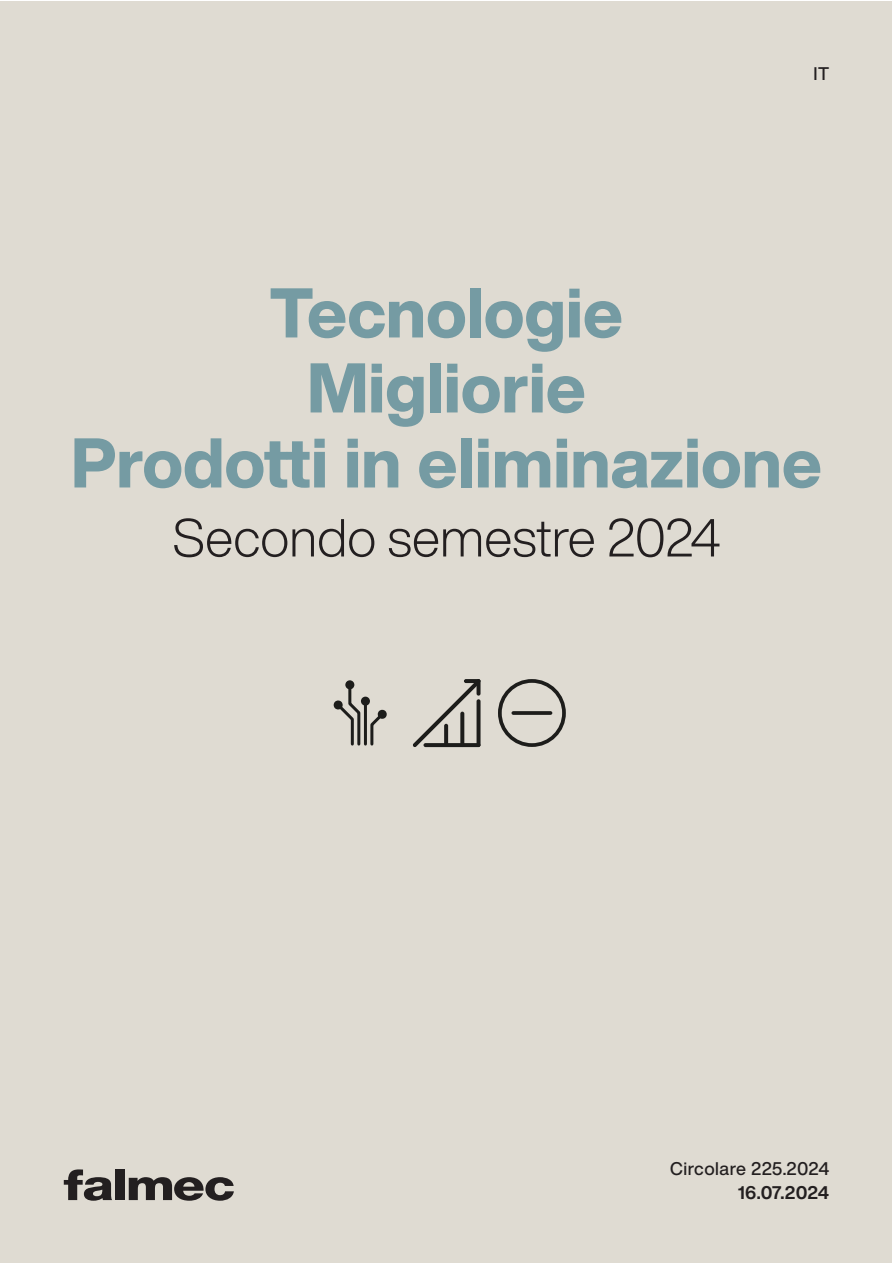
<style>
.page{position:relative;width:893px;height:1263px;background:#fff}
.page>*{position:absolute;margin:0;border:0;box-sizing:border-box;transform-origin:0 0}
.t1{font:800 69px "Helvetica Now Display";color:#759ba3}
.t2{font:300 52.5px "Helvetica Now Display";color:#231f20}
.t3{font:500 18px "Helvetica Now Display";letter-spacing:.025em;color:#231f20}
.t4{font:700 18px "Helvetica Now Display";letter-spacing:.005em;color:#231f20}
</style>
<div class="page">
<div style="left:1px;top:1px;width:891px;height:1261px;background:#dfdbd2"></div>
<svg style="left:64px;top:1169px;width:48px;height:32px"></svg>
<div style="left:115px;top:1169px;width:10px;height:31px;background:#231f20"></div>
<svg style="left:129px;top:1177px;width:105px;height:24px"></svg>
<svg style="left:498px;top:679px;width:68px;height:68px"></svg>
<svg style="left:513px;top:711px;width:37px;height:4px"></svg>
<hr style="left:477px;top:679px;width:3px;height:17px;background:#1d1d1b;border-radius:2px">
<svg style="left:464px;top:679px;width:16px;height:4px"></svg>
<svg style="left:413px;top:680px;width:67px;height:67px"></svg>
<svg style="left:333px;top:683px;width:29px;height:63px"></svg>
<div style="left:345px;top:680px;width:9px;height:9px;background:#1d1d1b;border-radius:50%"></div>
<hr style="left:364px;top:701px;width:3px;height:43px;background:#1d1d1b">
<div style="left:361px;top:697px;width:9px;height:9px;background:#1d1d1b;border-radius:50%"></div>
<svg style="left:370px;top:709px;width:17px;height:37px"></svg>
<p class="t3" style="left:813px;top:61px;width:17px">IT</p>
<p class="t1" style="left:270px;top:265px;width:355px">Tecnologie</p>
<p class="t1" style="left:307px;top:340px;width:281px">Migliorie</p>
<p class="t1" style="left:71px;top:415px;width:753px">Prodotti in eliminazione</p>
<p class="t2" style="left:172px;top:502px;width:549px">Secondo semestre 2024</p>
<p class="t3" style="left:670px;top:1156px;width:161px">Circolare 225.2024</p>
<p class="t4" style="left:738px;top:1180px;width:93px">16.07.2024</p>
</div>
